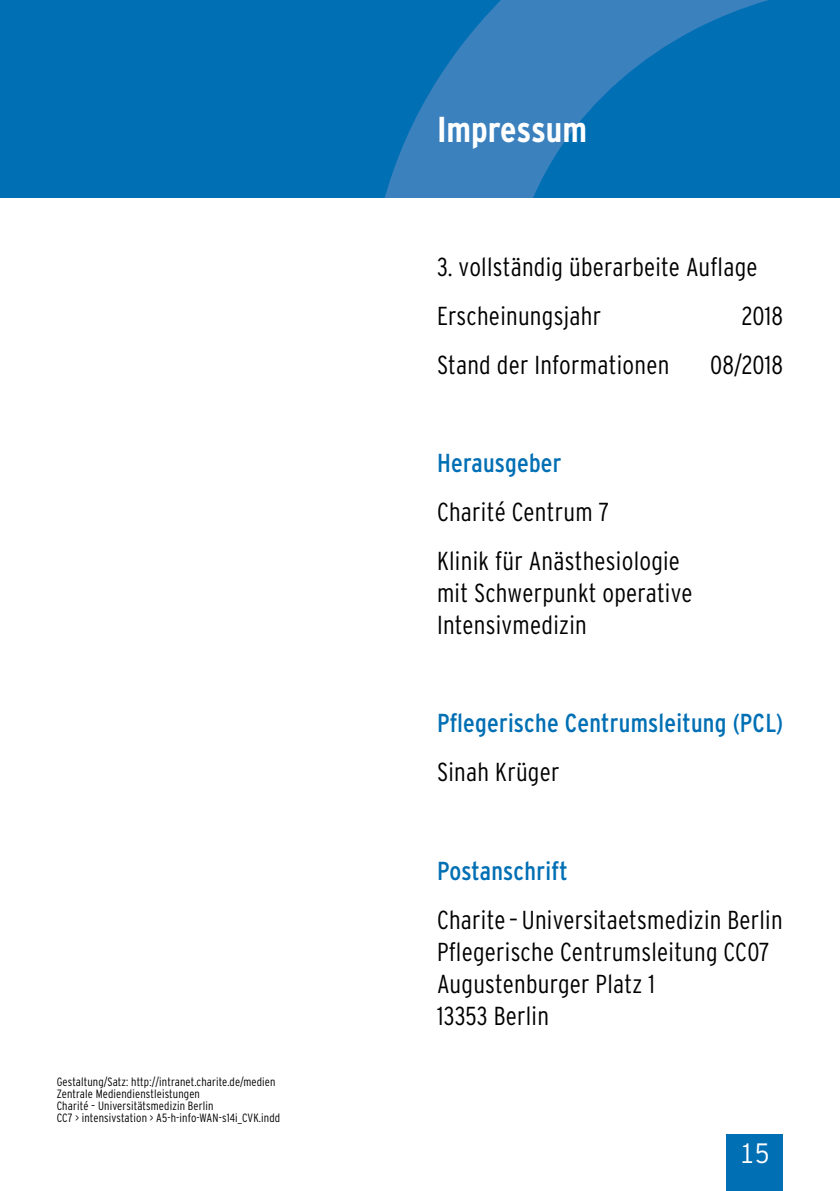
<style>
.page{position:relative;width:840px;height:1191px;background:#fff}
.page>*{position:absolute;margin:0;border:0;box-sizing:border-box;transform-origin:0 0}
.t1{font:700 condensed 36px "Interstate";color:#fff}
.t2{font:300 condensed 28px "Interstate Tab";color:#fff}
.t3{font:300 condensed 26px/32px "Interstate";letter-spacing:.01em;color:#000}
.t4{font:condensed 26px "Interstate Tab";letter-spacing:.01em;color:#006fb4}
.t5{font:300 condensed 12px/12px "Interstate";letter-spacing:.01em;color:#000}
</style>
<div class="page">
<div style="left:0;top:0;width:839px;height:198px;background:#006fb4"></div>
<svg style="left:385px;top:0;width:383px;height:198px"></svg>
<div style="left:726px;top:1134px;width:56px;height:57px;background:#006fb4"></div>
<p class="t5" style="left:57px;top:1076px;width:225px">Gestaltung/Satz: http://intranet.charite.de/medien Zentrale Mediendienstleistungen<br>Charité – Universitätsmedizin Berlin<br>CC7 &gt; intensivstation &gt; A5-h-info-WAN-s14i_CVK.indd</p>
<h1 class="t1" style="left:437px;top:109px;width:152px">Impressum</h1>
<p class="t3" style="left:437px;top:242px;width:322px;line-height:49px">3. vollständig überarbeite Auflage<br>Erscheinungsjahr</p>
<p class="t3" style="left:741px;top:300px;width:43px">2018</p>
<p class="t3" style="left:437px;top:349px;width:234px">Stand der Informationen</p>
<p class="t3" style="left:709px;top:349px;width:74px">08/2018</p>
<p class="t4" style="left:437px;top:448px;width:126px">Herausgeber</p>
<p class="t3" style="left:437px;top:487px;width:244px;line-height:49px">Charité Centrum 7<br>Klinik für Anästhesiologie</p>
<p class="t3" style="left:437px;top:577px;width:257px">mit Schwerpunkt operative<br>Intensivmedizin</p>
<p class="t4" style="left:437px;top:709px;width:347px">Pflegerische Centrumsleitung (PCL)</p>
<p class="t3" style="left:437px;top:756px;width:124px">Sinah Krüger</p>
<p class="t4" style="left:437px;top:856px;width:132px">Postanschrift</p>
<p class="t3" style="left:437px;top:903px;width:347px">Charite – Universitaetsmedizin Berlin<br>Pflegerische Centrumsleitung CC07<br>Augustenburger Platz 1<br>13353 Berlin</p>
<p class="t2" style="left:739px;top:1137px;width:32px">15</p>
</div>
